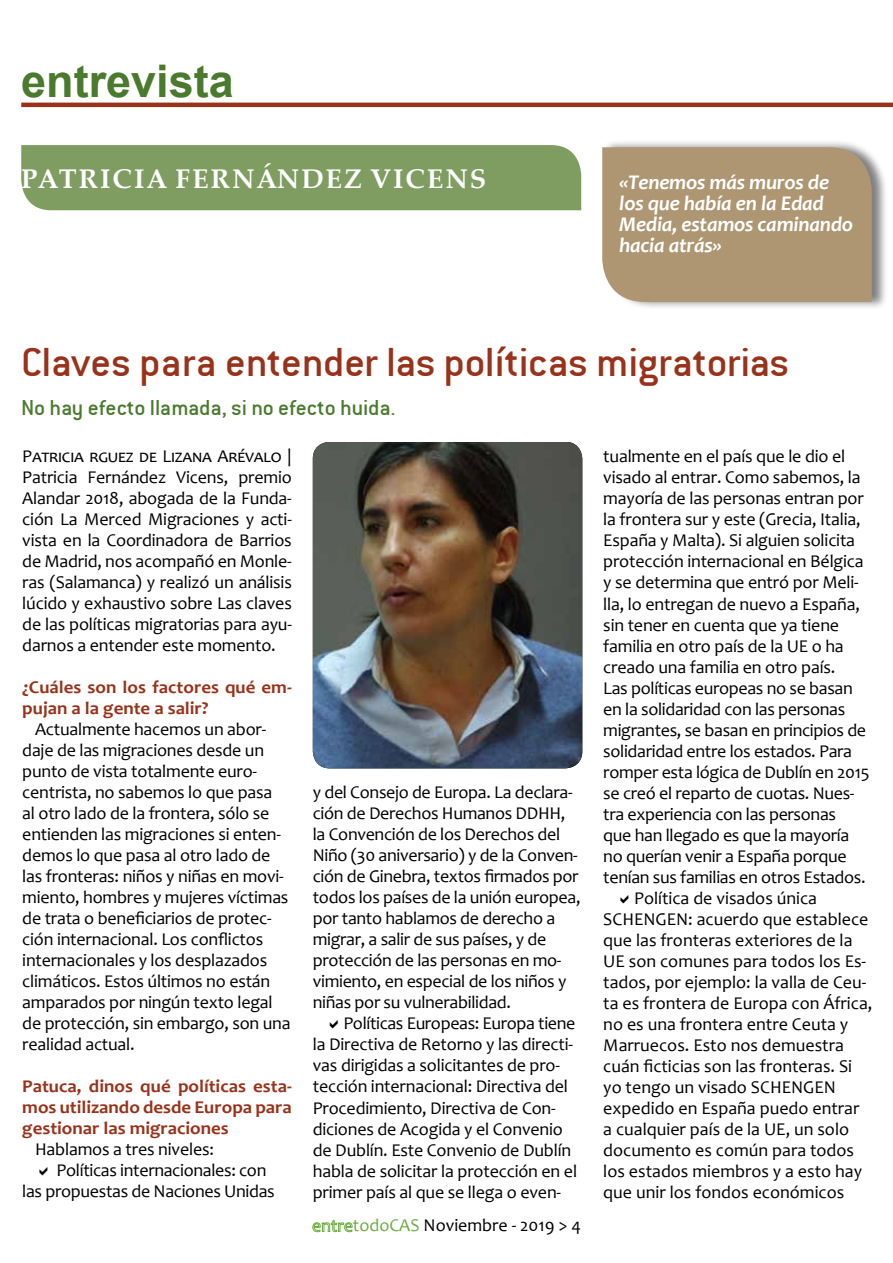
<style>
.page{position:relative;width:893px;height:1263px;background:#fff}
.page>*{position:absolute;margin:0;border:0;box-sizing:border-box;transform-origin:0 0}
.t1{font:45px "Conduit ITC";color:#99321a}
.t2{font:700 45px "Arial";color:#4a7a2d}
.t3{font:700 27px "Palatino Linotype";letter-spacing:.075em;color:#fff}
.t4{font:24px "Conduit ITC";color:#4a7a2d}
.t5{font:italic 700 21px/21px "Candara";letter-spacing:-.01em;color:#fff}
.t6{font:18px/21px "Candara";letter-spacing:-.01em;color:#000}
.t7{font:700 18px/21px "Candara";color:#99321a;scale:1.05 1}
.s1{color:#6bad40}
</style>
<div class="page">
<svg style="left:312px;top:1220px;width:40px;height:12px"></svg>
<div style="left:21px;top:145px;width:560px;height:65px;background:#7f9c61"></div>
<div style="left:602px;top:139px;width:287px;height:171px;background:#000;opacity:.5"></div>
<div style="left:602px;top:147px;width:270px;height:155px;background:#ad9671"></div>
<hr style="left:21px;top:103px;width:872px;height:4px;background:#99321a">
<img style="left:313px;top:442px;width:269px;height:326px">
<h1 class="t2" style="left:21px;top:50px;width:214px">entrevista</h1>
<h2 class="t3" style="left:21px;top:159px;width:467px">PATRICIA FERNÁNDEZ VICENS</h2>
<p class="t5" style="left:619px;top:172px;width:235px">«Tenemos más muros de los que había en la Edad<br>Media, estamos caminando hacia atrás»</p>
<h1 class="t1" style="left:21px;top:336px;width:770px">Claves para entender las políticas migratorias</h1>
<h3 class="t4" style="left:21px;top:394px;width:376px">No hay efecto llamada, si no efecto huida.</h3>
<p class="t6" style="left:22px;top:446px;width:271px;text-align:justify">Patricia rguez de Lizana Arévalo | Patricia Fernández Vicens, premio Alandar 2018, abogada de la Funda&shy;ción La Merced Migraciones y acti&shy;vista en la Coordinadora de Barrios de Madrid, nos acompañó en Monle&shy;ras (Salamanca) y realizó un análisis lúcido y exhaustivo sobre Las claves de las políticas migratorias para ayu&shy;darnos a entender este momento.</p>
<p class="t7" style="left:22px;top:677px;width:258px">¿Cuáles son los factores qué em&shy;pujan a la gente a salir?</p>
<p class="t6" style="left:22px;top:719px;width:270px;text-indent:13px">Actualmente hacemos un abor&shy;daje de las migraciones desde un punto de vista totalmente euro&shy;centrista, no sabemos lo que pasa<br>al otro lado de la frontera, sólo se entienden las migraciones si enten&shy;demos lo que pasa al otro lado de las fronteras: niños y niñas en movi&shy;miento, hombres y mujeres víctimas de trata o beneficiarios de protec&shy;ción internacional. Los conflictos internacionales y los desplazados climáticos. Estos últimos no están amparados por ningún texto legal de protección, sin embargo, son una realidad actual.</p>
<p class="t7" style="left:22px;top:1076px;width:258px;text-align:justify">Patuca, dinos qué políticas esta&shy;mos utilizando desde Europa para gestionar las migraciones</p>
<p class="t6" style="left:35px;top:1139px;width:180px">Hablamos a tres niveles:</p>
<p class="t6" style="left:57px;top:1160px;width:211px">Políticas internacionales: con</p>
<p class="t6" style="left:22px;top:1181px;width:254px">las propuestas de Naciones Unidas</p>
<p class="t6" style="left:313px;top:782px;width:269px">y del Consejo de Europa. La declara&shy;ción de Derechos Humanos DDHH, la Convención de los Derechos del Niño (30 aniversario) y de la Conven&shy;ción de Ginebra, textos firmados por todos los países de la unión europea, por tanto hablamos de derecho a migrar, a salir de sus países, y de protección de las personas en mo&shy;vimiento, en especial de los niños y niñas por su vulnerabilidad.</p>
<p class="t6" style="left:313px;top:1013px;width:266px;text-indent:31px">Políticas Europeas: Europa tiene la Directiva de Retorno y las directi&shy;vas dirigidas a solicitantes de pro&shy;tección internacional: Directiva del Procedimiento, Directiva de Con&shy;diciones de Acogida y el Convenio de Dublín. Este Convenio de Dublín habla de solicitar la protección en el primer país al que se llega o even-</p>
<p class="t6" style="left:353px;top:1215px;width:230px"><span class="s1">todoCAS</span> Noviembre - 2019 &gt; 4</p>
<p class="t6" style="left:603px;top:446px;width:244px">tualmente en el país que le dio el</p>
<p class="t6" style="left:603px;top:467px;width:259px">visado al entrar. Como sabemos, la</p>
<p class="t6" style="left:603px;top:488px;width:262px">mayoría de las personas entran por</p>
<p class="t6" style="left:603px;top:509px;width:259px">la frontera sur y este (Grecia, Italia,</p>
<p class="t6" style="left:603px;top:530px;width:253px">España y Malta). Si alguien solicita</p>
<p class="t6" style="left:603px;top:551px;width:262px">protección internacional en Bélgica</p>
<p class="t6" style="left:603px;top:572px;width:257px">y se determina que entró por Meli-</p>
<p class="t6" style="left:603px;top:593px;width:258px">lla, lo entregan de nuevo a España,</p>
<p class="t6" style="left:603px;top:614px;width:237px">sin tener en cuenta que ya tiene</p>
<p class="t6" style="left:603px;top:635px;width:242px">familia en otro país de la UE o ha</p>
<p class="t6" style="left:603px;top:656px;width:234px">creado una familia en otro país.</p>
<p class="t6" style="left:603px;top:677px;width:251px">Las políticas europeas no se basan</p>
<p class="t6" style="left:603px;top:698px;width:243px">en la solidaridad con las personas</p>
<p class="t6" style="left:603px;top:719px;width:264px">migrantes, se basan en principios de</p>
<p class="t6" style="left:603px;top:740px;width:250px">solidaridad entre los estados. Para</p>
<p class="t6" style="left:603px;top:761px;width:268px">romper esta lógica de Dublín en 2015</p>
<p class="t6" style="left:603px;top:782px;width:253px">se creó el reparto de cuotas. Nues-</p>
<p class="t6" style="left:603px;top:803px;width:234px">tra experiencia con las personas</p>
<p class="t6" style="left:603px;top:824px;width:248px">que han llegado es que la mayoría</p>
<p class="t6" style="left:603px;top:845px;width:245px">no querían venir a España porque</p>
<p class="t6" style="left:603px;top:866px;width:264px">tenían sus familias en otros Estados.</p>
<p class="t6" style="left:634px;top:887px;width:185px">Política de visados única</p>
<p class="t6" style="left:603px;top:908px;width:267px">SCHENGEN: acuerdo que establece</p>
<p class="t6" style="left:603px;top:929px;width:251px">que las fronteras exteriores de la</p>
<p class="t6" style="left:603px;top:950px;width:264px">UE son comunes para todos los Es-</p>
<p class="t6" style="left:603px;top:971px;width:264px">tados, por ejemplo: la valla de Ceu-</p>
<p class="t6" style="left:603px;top:992px;width:271px">ta es frontera de Europa con África,</p>
<p class="t6" style="left:603px;top:1013px;width:246px">no es una frontera entre Ceuta y</p>
<p class="t6" style="left:603px;top:1034px;width:242px">Marruecos. Esto nos demuestra</p>
<p class="t6" style="left:603px;top:1055px;width:250px">cuán ficticias son las fronteras. Si</p>
<p class="t6" style="left:603px;top:1076px;width:234px">yo tengo un visado SCHENGEN</p>
<p class="t6" style="left:603px;top:1097px;width:258px">expedido en España puedo entrar</p>
<p class="t6" style="left:603px;top:1118px;width:247px">a cualquier país de la UE, un solo</p>
<p class="t6" style="left:603px;top:1139px;width:252px">documento es común para todos</p>
<p class="t6" style="left:603px;top:1160px;width:260px">los estados miembros y a esto hay</p>
<p class="t6" style="left:603px;top:1181px;width:243px">que unir los fondos económicos</p>
</div>
